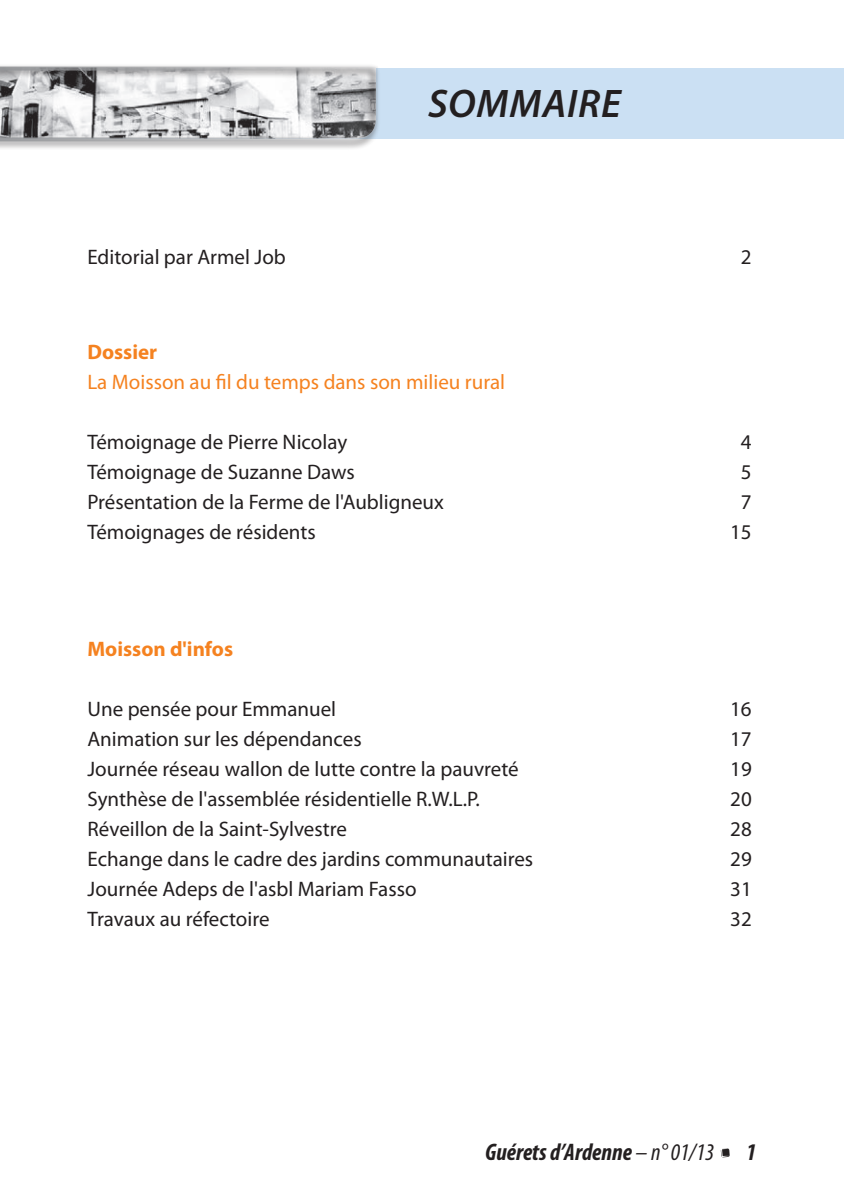
<style>
.page{position:relative;width:844px;height:1196px;background:#fff}
.page>*{position:absolute;margin:0;border:0;box-sizing:border-box;transform-origin:0 0}
.t1{font:italic 600 40px "Myriad Pro";letter-spacing:.02em;color:#231f20}
.t2{font:italic 700 condensed 24px "Myriad Pro";color:#231f20}
.t3{font:21px "Myriad Pro";color:#231f20}
.t4{font:21px "Myriad Pro";color:#f58220}
.t5{font:700 21px "Myriad Pro";color:#f58220}
.s1{font-weight:400}
</style>
<div class="page">
<svg style="left:721px;top:1148px;width:9px;height:8px"></svg>
<div style="left:0;top:68px;width:844px;height:70px;background:#cbe0f3"></div>
<div style="left:0;top:63px;width:381px;height:87px;background:#231f20;opacity:.5"></div>
<svg style="left:0;top:65px;width:380px;height:78px;background:#bfc0c2"></svg>
<h1 class="t1" style="left:428px;top:78px;width:194px">SOMMAIRE</h1>
<p class="t3" style="left:87px;top:244px;width:200px">Editorial par Armel Job</p>
<p class="t3" style="left:741px;top:244px;width:12px">2</p>
<p class="t5" style="left:87px;top:338px;width:71px">Dossier</p>
<p class="t4" style="left:87px;top:369px;width:419px">La Moisson au fil du temps dans son milieu rural</p>
<p class="t3" style="left:87px;top:429px;width:261px">Témoignage de Pierre Nicolay</p>
<p class="t3" style="left:741px;top:429px;width:12px">4</p>
<p class="t3" style="left:87px;top:459px;width:269px">Témoignage de Suzanne Daws</p>
<p class="t3" style="left:741px;top:459px;width:12px">5</p>
<p class="t3" style="left:87px;top:489px;width:358px">Présentation de la Ferme de l'Aubligneux</p>
<p class="t3" style="left:741px;top:489px;width:12px">7</p>
<p class="t3" style="left:87px;top:519px;width:230px">Témoignages de résidents</p>
<p class="t3" style="left:730px;top:519px;width:23px">15</p>
<p class="t5" style="left:87px;top:634px;width:147px">Moisson d'infos</p>
<p class="t3" style="left:87px;top:695px;width:250px">Une pensée pour Emmanuel</p>
<p class="t3" style="left:730px;top:695px;width:23px">16</p>
<p class="t3" style="left:87px;top:725px;width:276px">Animation sur les dépendances</p>
<p class="t3" style="left:730px;top:725px;width:23px">17</p>
<p class="t3" style="left:87px;top:755px;width:433px">Journée réseau wallon de lutte contre la pauvreté</p>
<p class="t3" style="left:730px;top:755px;width:23px">19</p>
<p class="t3" style="left:88px;top:785px;width:394px">Synthèse de l'assemblée résidentielle R.W.L.P.</p>
<p class="t3" style="left:730px;top:785px;width:23px">20</p>
<p class="t3" style="left:88px;top:815px;width:261px">Réveillon de la Saint-Sylvestre</p>
<p class="t3" style="left:730px;top:815px;width:23px">28</p>
<p class="t3" style="left:88px;top:845px;width:447px">Echange dans le cadre des jardins communautaires</p>
<p class="t3" style="left:730px;top:845px;width:23px">29</p>
<p class="t3" style="left:88px;top:875px;width:330px">Journée Adeps de l'asbl Mariam Fasso</p>
<p class="t3" style="left:730px;top:875px;width:23px">31</p>
<p class="t3" style="left:88px;top:905px;width:183px">Travaux au réfectoire</p>
<p class="t3" style="left:730px;top:905px;width:23px">32</p>
<p class="t2" style="left:485px;top:1136px;width:231px">Guérets d’Ardenne <span class="s1">– n° 01/13</span></p>
<p class="t2" style="left:746px;top:1136px;width:12px">1</p>
</div>
